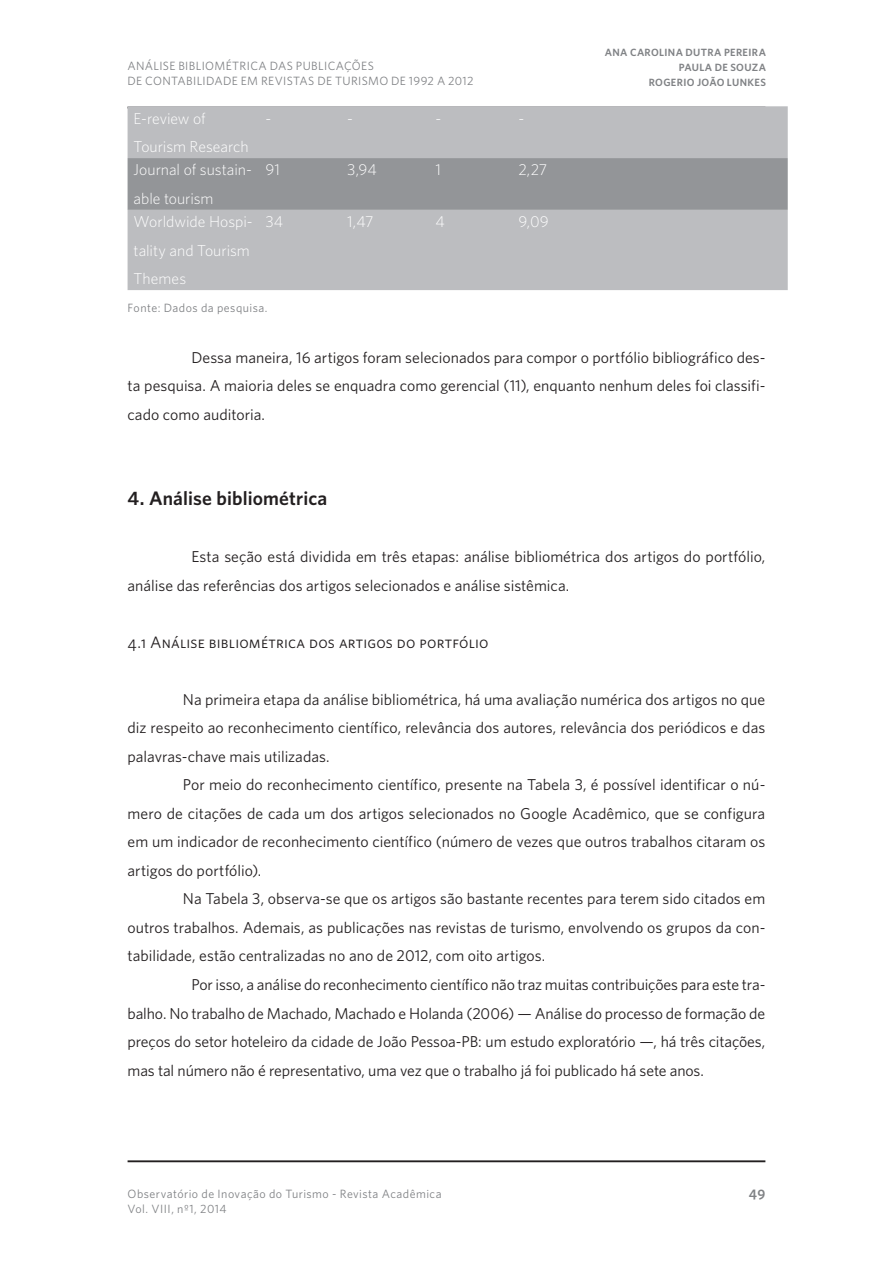
<style>
.page{position:relative;width:893px;height:1263px;background:#fff}
.page>*{position:absolute;margin:0;border:0;box-sizing:border-box;transform-origin:0 0}
.t1{font:600 19.5px "Whitney";letter-spacing:.01em;color:#231f20}
.t2{font:16.5px "Whitney Book SC";letter-spacing:.01em;color:#231f20}
.t3{font:15.75px/28.5px "Whitney";letter-spacing:-.005em;color:#231f20;text-align:justify}
.t4{font:300 15.75px/28.5px "Whitney";color:#fff}
.t5{font:14.25px "Whitney Semibold SC";color:#808285}
.t6{font:12px/15px "Whitney";letter-spacing:.035em;color:#808285}
.t7{font:600 10.5px "Whitney";letter-spacing:.035em;color:#808285}
</style>
<div class="page">
<hr style="left:128px;top:1160px;width:637px;height:2px;background:#231f20">
<div style="left:128px;top:106px;width:660px;height:184px;background:#bcbdc0"></div>
<div style="left:128px;top:158px;width:660px;height:52px;background:#939598"></div>
<p class="t6" style="left:128px;top:58px;width:113px">Análise bibliométrica</p>
<p class="t6" style="left:270px;top:58px;width:9px">das</p>
<p class="t6" style="left:296px;top:58px;width:72px">publicações</p>
<p class="t6" style="left:128px;top:73px;width:26px">de contabi</p>
<p class="t6" style="left:197px;top:73px;width:14px">lidade</p>
<p class="t6" style="left:241px;top:73px;width:28px">em revistas</p>
<p class="t6" style="left:317px;top:73px;width:158px">de turismo de 1992 a 2012</p>
<p class="t7" style="left:605px;top:46px;width:155px">ANA CAROLINA DUTRA PEREIRA</p>
<p class="t7" style="left:679px;top:61px;width:87px">PAULA DE SOUZA</p>
<p class="t7" style="left:649px;top:76px;width:118px">ROGERIO JOÃO LUNKES</p>
<p class="t4" style="left:134px;top:104px;width:117px">E-review of<br>Tourism Research</p>
<p class="t4" style="left:265px;top:104px;width:7px">-</p>
<p class="t4" style="left:347px;top:104px;width:7px">-</p>
<p class="t4" style="left:435px;top:104px;width:7px">-</p>
<p class="t4" style="left:518px;top:104px;width:7px">-</p>
<p class="t4" style="left:134px;top:155px;width:120px">Journal of sustain&shy;able tourism</p>
<p class="t4" style="left:265px;top:155px;width:16px">91</p>
<p class="t4" style="left:347px;top:155px;width:31px">3,94</p>
<p class="t4" style="left:435px;top:155px;width:7px">1</p>
<p class="t4" style="left:518px;top:155px;width:30px">2,27</p>
<p class="t4" style="left:134px;top:207px;width:121px">Worldwide Hospi&shy;tality and Tourism<br>Themes</p>
<p class="t4" style="left:265px;top:207px;width:19px">34</p>
<p class="t4" style="left:347px;top:207px;width:28px">1,47</p>
<p class="t4" style="left:435px;top:207px;width:11px">4</p>
<p class="t4" style="left:518px;top:207px;width:32px">9,09</p>
<p class="t6" style="left:128px;top:300px;width:142px">Fonte: Dados da pesquisa.</p>
<p class="t3" style="left:128px;top:343px;width:639px;text-indent:64px">Dessa maneira, 16 artigos foram selecionados para compor o portfólio bibliográfico des&shy;ta pesquisa. A maioria deles se enquadra como gerencial (11), enquanto nenhum deles foi classifi&shy;cado como auditoria.</p>
<p class="t1" style="left:128px;top:487px;width:201px">4. ANÁLISE BIBLIOMÉTRICA</p>
<p class="t3" style="left:128px;top:542px;width:639px;text-indent:64px">Esta seção está dividida em três etapas: análise bibliométrica dos artigos do portfólio, análise das referências dos artigos selecionados e análise sistêmica.</p>
<p class="t2" style="left:128px;top:632px;width:363px">4.1 Análise bibliométrica dos artigos do portfólio</p>
<p class="t3" style="left:128px;top:685px;width:639px;text-indent:55px">Na primeira etapa da análise bibliométrica, há uma avaliação numérica dos artigos no que diz respeito ao reconhecimento científico, relevância dos autores, relevância dos periódicos e das palavras-chave mais utilizadas.</p>
<p class="t3" style="left:128px;top:770px;width:639px;text-indent:55px">Por meio do reconhecimento científico, presente na Tabela 3, é possível identificar o nú&shy;mero de citações de cada um dos artigos selecionados no Google Acadêmico, que se configura em um indicador de reconhecimento científico (número de vezes que outros trabalhos citaram os artigos do portfólio).</p>
<p class="t3" style="left:183px;top:884px;width:584px">Na Tabela 3, observa-se que os artigos são bastante recentes para terem sido citados em</p>
<p class="t3" style="left:128px;top:913px;width:639px">outros trabalhos. Ademais, as publicações nas revistas de turismo, envolvendo os grupos da con-</p>
<p class="t3" style="left:128px;top:941px;width:419px">tabilidade, estão centralizadas no ano de 2012, com oito artigos.</p>
<p class="t3" style="left:191px;top:970px;width:576px">Por isso, a análise do reconhecimento científico não traz muitas contribuições para este tra-</p>
<p class="t3" style="left:128px;top:998px;width:639px">balho. No trabalho de Machado, Machado e Holanda (2006) — Análise do processo de formação de</p>
<p class="t3" style="left:128px;top:1027px;width:639px">preços do setor hoteleiro da cidade de João Pessoa-PB: um estudo exploratório —, há três citações,</p>
<p class="t3" style="left:128px;top:1055px;width:578px">mas tal número não é representativo, uma vez que o trabalho já foi publicado há sete anos.</p>
<p class="t6" style="left:128px;top:1186px;width:316px">Observatório de Inovação do Turismo - Revista Acadêmica<br>Vol. VIII, nº1, 2014</p>
<p class="t5" style="left:749px;top:1183px;width:18px">49</p>
</div>
